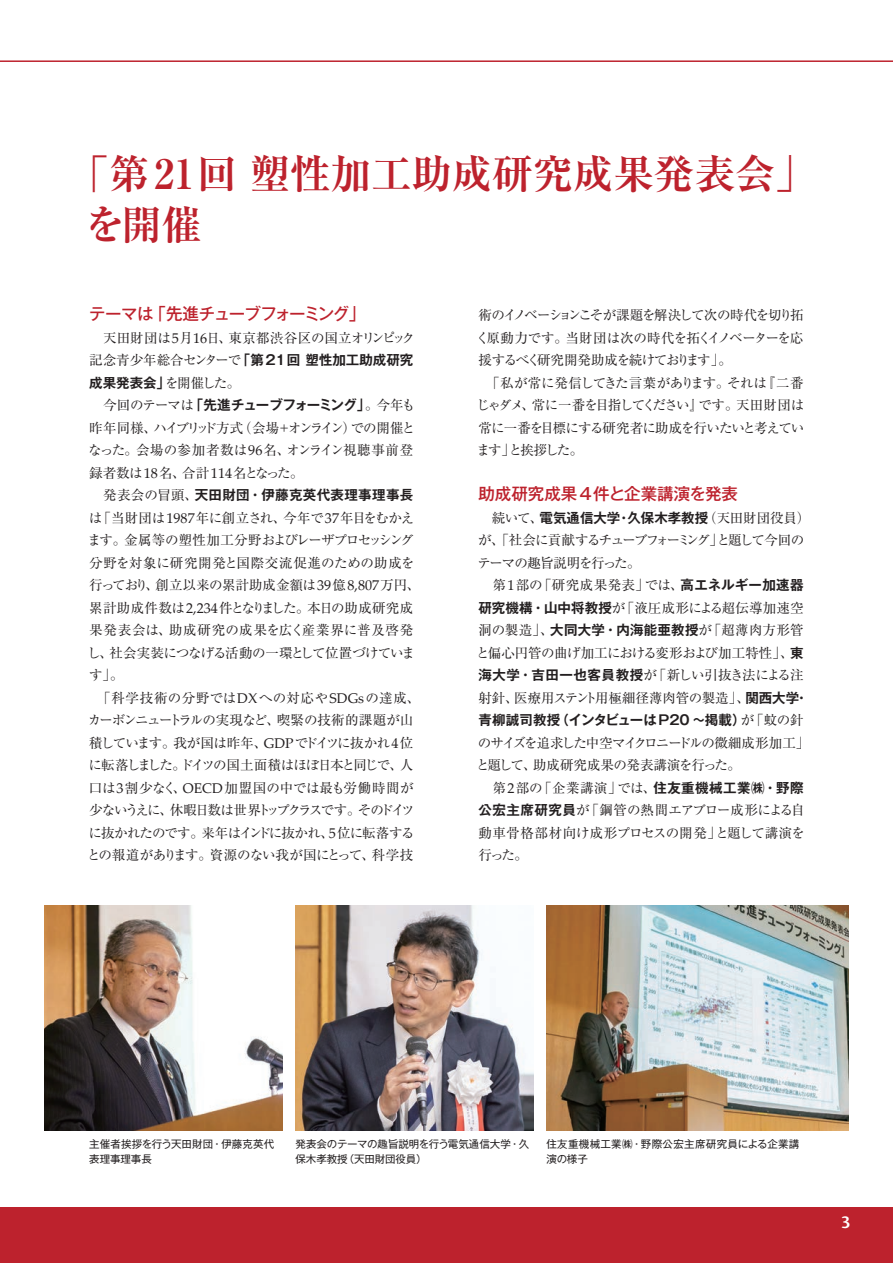
<style>
.page{position:relative;width:893px;height:1263px;background:#fff}
.page>*{position:absolute;margin:0;border:0;box-sizing:border-box;transform-origin:0 0}
.t1{font:700 40.5px/51px "Ryumin Pro";letter-spacing:-.005em;color:#bd222d}
.t2{font:500 16.5px "Gothic MB101 Pro";letter-spacing:-.065em;color:#bd222d}
.t3{font:500 16.5px "Gothic MB101 Pro";color:#bd222d}
.t4{font:15.9px "Stone Sans Semi Boold";color:#fff}
.t5{font:13.5px/22.5px "Ryumin Pro";letter-spacing:-.04em;color:#231f20}
.t6{font:13.5px/22.5px "Ryumin Pro";letter-spacing:-.075em;color:#231f20}
.t7{font:700 13.5px/22.5px "Gothic MB101 Pro De";color:#231f20}
.t8{font:13.5px/22.5px "Ryumin Pro";letter-spacing:-.06em;color:#231f20}
.t9{font:13.5px "Ryumin Pro";letter-spacing:-.005em;color:#231f20}
.t10{font:700 13.5px "Gothic MB101 Pro De";letter-spacing:.025em;color:#231f20}
.t11{font:10.5px/15px "Gothic MB101 Pro";letter-spacing:-.005em;color:#231f20}
.t12{font:10.5px/15px "Gothic MB101 Pro";letter-spacing:.03em;color:#231f20}
.s1{font-family:"Palatino Linotype";font-size:14.25px}
.s2{font-family:"Ryumin Pro";font-weight:400}
.s3{font-family:"Palatino Linotype";font-size:14.1px}
.s4{font-family:"Gothic MB101 Pro De";font-weight:700}
</style>
<div class="page">
<div style="left:0;top:1208px;width:893px;height:55px;background:#bd222d"></div>
<hr style="left:0;top:60px;width:893px;height:2px;background:#bd222d">
<img style="left:45px;top:905px;width:238px;height:225px">
<img style="left:546px;top:905px;width:302px;height:225px">
<img style="left:296px;top:905px;width:238px;height:225px">
<h1 class="t1" style="left:85px;top:145px;width:732px;text-indent:-17px">「第21回 塑性加工助成研究成果発表会」を開催</h1>
<p class="t2" style="left:89px;top:300px;width:278px">テーマは「先進チューブフォーミング」</p>
<p class="t9" style="left:89px;top:327px;width:327px">　天田財団は<span class="s1">5</span>月<span class="s1">16</span>日、東京都渋谷区の国立オリンピック</p>
<p class="t7" style="left:89px;top:347px;width:328px"><span class="s2">記念青少年総合センターで</span>「第21回 塑性加工助成研究成果発表会」<span class="s2">を開催した。<br>　今回のテーマは</span>「先進チューブフォーミング」<span class="s2">。今年も</span></p>
<p class="t8" style="left:88px;top:415px;width:329px">昨年同様、ハイブリッド方式（会場＋オンライン）での開催となった。会場の参加者数は<span class="s1">96</span>名、オンライン視聴事前登録者数は<span class="s1">18</span>名、合計<span class="s1">114</span>名となった。</p>
<p class="t10" style="left:89px;top:484px;width:326px"><span class="s2">　発表会の冒頭、</span>天田財団・伊藤克英代表理事理事長</p>
<p class="t5" style="left:87px;top:505px;width:335px">は「当財団は<span class="s1">1987</span>年に創立され、今年で<span class="s1">37</span>年目をむかえます。金属等の塑性加工分野およびレーザプロセッシング分野を対象に研究開発と国際交流促進のための助成を行っており、創立以来の累計助成金額は<span class="s1">39</span>億<span class="s1">8</span><span class="s3">,</span><span class="s1">807</span>万円、累計助成件数は<span class="s1">2</span><span class="s3">,</span><span class="s1">234</span>件となりました。本日の助成研究成果発表会は、助成研究の成果を広く産業界に普及啓発し、社会実装につなげる活動の一環として位置づけています」。<br>　「科学技術の分野では<span class="s3">DX</span>への対応や<span class="s3">SDGs</span>の達成、カーボンニュートラルの実現など、喫緊の技術的課題が山積しています。我が国は昨年、<span class="s3">GDP</span>でドイツに抜かれ<span class="s1">4</span>位に転落しました。ドイツの国土面積はほぼ日本と同じで、人口は<span class="s1">3</span>割少なく、<span class="s3">OECD</span>加盟国の中では最も労働時間が少ないうえに、休暇日数は世界トップクラスです。そのドイツに抜かれたのです。来年はインドに抜かれ、<span class="s1">5</span>位に転落するとの報道があります。資源のない我が国にとって、科学技</p>
<p class="t6" style="left:476px;top:303px;width:330px">術のイノベーションこそが課題を解決して次の時代を切り拓く原動力です。当財団は次の時代を拓くイノベーターを応援するべく研究開発助成を続けております」。<br>　「私が常に発信してきた言葉があります。それは『二番じゃダメ、常に一番を目指してください』です。天田財団は常に一番を目標にする研究者に助成を行いたいと考えています」と挨拶した。</p>
<p class="t3" style="left:478px;top:480px;width:261px">助成研究成果4件と企業講演を発表</p>
<p class="t5" style="left:476px;top:505px;width:336px">　続いて、<span class="s4">電気通信大学・久保木孝教授</span>（天田財団役員）が、「社会に貢献するチューブフォーミング」と題して今回のテーマの趣旨説明を行った。<br>　第<span class="s1">1</span>部の「研究成果発表」では、<span class="s4">高エネルギー加速器研究機構・山中将教授</span>が「液圧成形による超伝導加速空洞の製造」、<span class="s4">大同大学・内海能亜教授</span>が「超薄肉方形管と偏心円管の曲げ加工における変形および加工特性」、<span class="s4">東海大学・吉田一也客員教授</span>が「新しい引抜き法による注射針、医療用ステント用極細径薄肉管の製造」、<span class="s4">関西大学・</span></p>
<p class="t7" style="left:478px;top:707px;width:327px">青柳誠司教授（インタビューはP20 ～掲載）<span class="s2">が「蚊の針</span></p>
<p class="t5" style="left:476px;top:730px;width:335px">のサイズを追求した中空マイクロニードルの微細成形加工」と題して、助成研究成果の発表講演を行った。<br>　第<span class="s1">2</span>部の「企業講演」では、<span class="s4">住友重機械工業㈱・野際公宏主席研究員</span>が「鋼管の熱間エアブロー成形による自動車骨格部材向け成形プロセスの開発」と題して講演を行った。</p>
<p class="t11" style="left:89px;top:1135px;width:187px">主催者挨拶を行う天田財団・伊藤克英代表理事理事長</p>
<p class="t12" style="left:546px;top:1135px;width:255px">住友重機械工業㈱・野際公宏主席研究員による企業講演の様子</p>
<p class="t11" style="left:295px;top:1135px;width:235px">発表会のテーマの趣旨説明を行う電気通信大学・久保木孝教授（天田財団役員）</p>
<p class="t4" style="left:841px;top:1212px;width:11px">3</p>
</div>
